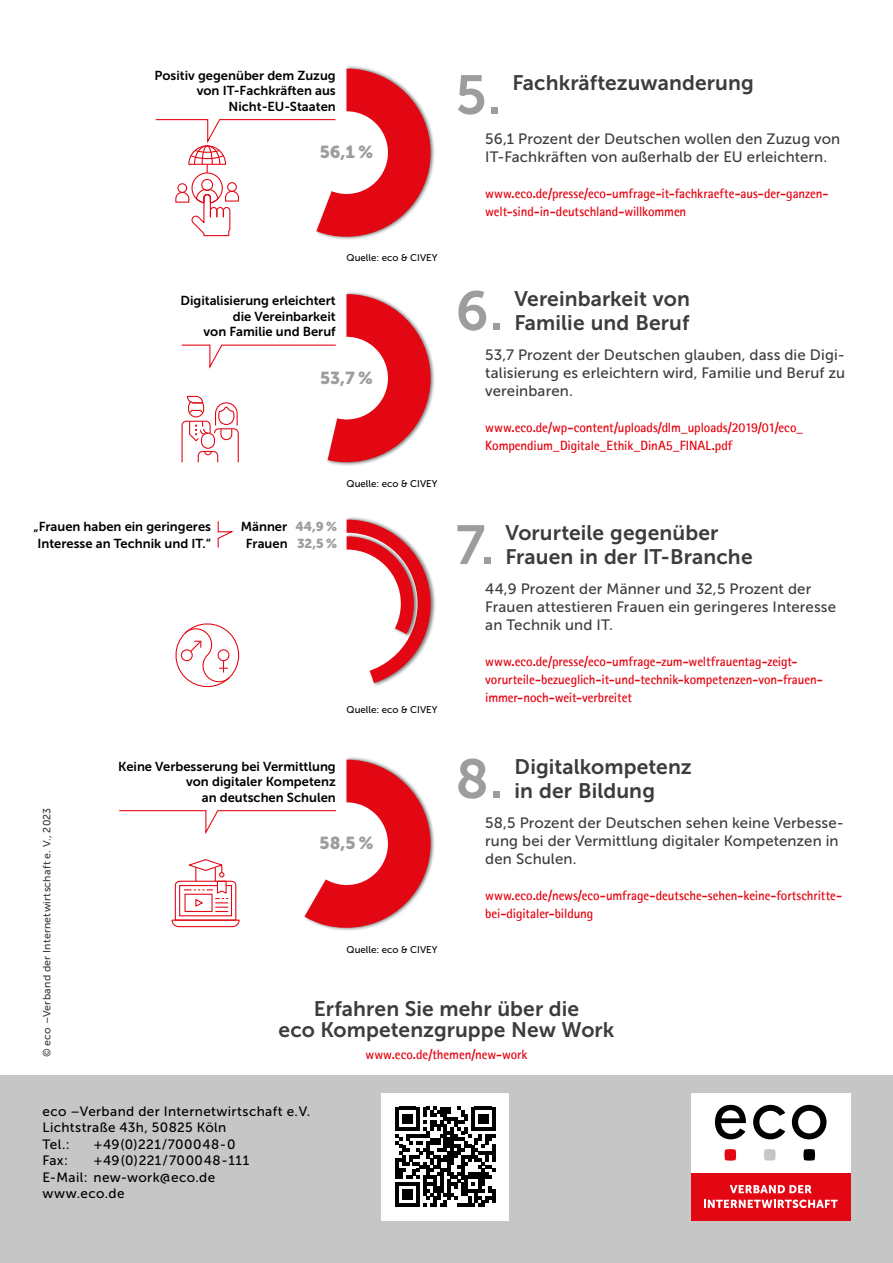
<style>
.page{position:relative;width:893px;height:1263px;background:#fff}
.page>*{position:absolute;margin:0;border:0;box-sizing:border-box;transform-origin:0 0}
.t1{font:54.75px "Museo Sans 700";color:#9d9d9c}
.t2{font:21px/24px "Museo Sans 700";letter-spacing:.005em;color:#3c3c3b}
.t3{font:17.25px "Museo Sans 900";color:#9d9d9c}
.t4{font:15px/18px "Museo Sans 500";letter-spacing:.01em;color:#3c3c3b}
.t5{font:700 13.5px/18px "Rotis Sans Serif";letter-spacing:-.005em;color:#e30613;scale:.96 1}
.t6{font:13.5px/16.5px "Museo Sans 500";letter-spacing:.03em;color:#000}
.t7{font:12.9px/15.6px "Museo Sans 700";color:#000;text-align:right}
.t8{font:12.9px/16.8px "Museo Sans 900";color:#9d9d9c}
.t9{font:10.5px "Museo Sans 500";letter-spacing:.02em;color:#3c3c3b}
.t10{font:9.75px "Museo Sans 500";color:#000}
</style>
<div class="page">
<div style="left:0;top:1076px;width:893px;height:187px;background:#c6c6c6"></div>
<div style="left:382px;top:1093px;width:127px;height:127px;background:#fff"></div>
<svg style="left:395px;top:1107px;width:100px;height:100px"></svg>
<hr style="left:492px;top:1189px;width:3px;height:14px;background:#000">
<img style="left:328px;top:66px;width:107px;height:174px">
<svg style="left:155px;top:69px;width:276px;height:168px"></svg>
<img style="left:330px;top:292px;width:105px;height:174px">
<svg style="left:181px;top:294px;width:250px;height:169px"></svg>
<img style="left:346px;top:517px;width:90px;height:114px">
<svg style="left:346px;top:520px;width:85px;height:166px"></svg>
<div style="left:293px;top:549px;width:108px;height:109px;background:#fff;border-radius:50%"></div>
<svg style="left:217px;top:521px;width:17px;height:27px"></svg>
<svg style="left:175px;top:623px;width:65px;height:64px"></svg>
<img style="left:328px;top:757px;width:107px;height:174px">
<svg style="left:119px;top:760px;width:312px;height:168px"></svg>
<div style="left:691px;top:1093px;width:159px;height:79px;background:#fff"></div>
<svg style="left:724px;top:1149px;width:12px;height:12px"></svg>
<svg style="left:764px;top:1149px;width:12px;height:12px"></svg>
<svg style="left:803px;top:1149px;width:12px;height:12px"></svg>
<svg style="left:792px;top:1105px;width:34px;height:34px"></svg>
<svg style="left:753px;top:1105px;width:32px;height:34px"></svg>
<svg style="left:715px;top:1105px;width:31px;height:34px"></svg>
<div style="left:691px;top:1172px;width:159px;height:48px;background:#e30613"></div>
<svg style="left:730px;top:1185px;width:82px;height:8px"></svg>
<svg style="left:704px;top:1199px;width:134px;height:9px"></svg>
<p class="t7" style="left:155px;top:67px;width:183px">Positiv gegenüber dem Zuzug von IT-Fachkräften aus<br>Nicht-EU-Staaten</p>
<p class="t3" style="left:320px;top:142px;width:55px">56,1 %</p>
<p class="t10" style="left:347px;top:253px;width:92px">Quelle: eco &amp; CIVEY</p>
<p class="t7" style="left:180px;top:293px;width:157px">Digitalisierung erleichtert die Vereinbarkeit<br>von Familie und Beruf</p>
<p class="t3" style="left:320px;top:368px;width:54px">53,7 %</p>
<p class="t10" style="left:347px;top:478px;width:92px">Quelle: eco &amp; CIVEY</p>
<p class="t7" style="left:34px;top:518px;width:179px">„Frauen haben ein geringeres</p>
<p class="t7" style="left:241px;top:518px;width:48px">Männer</p>
<p class="t7" style="left:37px;top:536px;width:175px">Interesse an Technik und IT.“</p>
<p class="t7" style="left:246px;top:535px;width:43px">Frauen</p>
<p class="t8" style="left:295px;top:518px;width:43px">44,9 %<br>32,5 %</p>
<p class="t10" style="left:347px;top:704px;width:92px">Quelle: eco &amp; CIVEY</p>
<h1 class="t1" style="left:455px;top:65px;width:47px">5.</h1>
<h2 class="t2" style="left:512px;top:71px;width:243px">Fachkräftezuwanderung</h2>
<p class="t4" style="left:485px;top:130px;width:356px">56,1 Prozent der Deutschen wollen den Zuzug von<br>IT-Fachkräften von außerhalb der EU erleichtern.</p>
<p class="t5" style="left:485px;top:186px;width:359px">www.eco.de/presse/eco-umfrage-it-fachkraefte-aus-der-ganzen&shy;welt-sind-in-deutschland-willkommen</p>
<h1 class="t1" style="left:455px;top:281px;width:49px">6.</h1>
<h2 class="t2" style="left:514px;top:287px;width:177px">Vereinbarkeit von<br>Familie und Beruf</h2>
<p class="t4" style="left:485px;top:346px;width:361px;text-align:justify">53,7 Prozent der Deutschen glauben, dass die Digi&shy;talisierung es erleichtern wird, Familie und Beruf zu vereinbaren.</p>
<p class="t5" style="left:485px;top:420px;width:333px">www.eco.de/wp-content/uploads/dlm_uploads/2019/01/eco_<br>Kompendium_Digitale_Ethik_DinA5_FINAL.pdf</p>
<h1 class="t1" style="left:455px;top:515px;width:40px">7.</h1>
<h2 class="t2" style="left:506px;top:521px;width:249px">Vorurteile gegenüber<br>Frauen in der IT-Branche</h2>
<p class="t4" style="left:485px;top:580px;width:352px">44,9 Prozent der Männer und 32,5 Prozent der<br>Frauen attestieren Frauen ein geringeres Interesse an Technik und IT.</p>
<p class="t5" style="left:485px;top:654px;width:353px">www.eco.de/presse/eco-umfrage-zum-weltfrauentag-zeigt&shy;vorurteile-bezueglich-it-und-technik-kompetenzen-von-frauen&shy;immer-noch-weit-verbreitet</p>
<p class="t9" style="left:41px;top:1057px;width:251px;rotate:-90deg">© eco –Verband der Internetwirtschaft e. V., 2023</p>
<p class="t7" style="left:118px;top:758px;width:219px">Keine Verbesserung bei Vermittlung von digitaler Kompetenz<br>an deutschen Schulen</p>
<p class="t3" style="left:320px;top:833px;width:56px">58,5 %</p>
<p class="t10" style="left:347px;top:944px;width:92px">Quelle: eco &amp; CIVEY</p>
<h1 class="t1" style="left:455px;top:749px;width:49px">8.</h1>
<h2 class="t2" style="left:515px;top:755px;width:179px">Digitalkompetenz in der Bildung</h2>
<p class="t4" style="left:485px;top:814px;width:360px">58,5 Prozent der Deutschen sehen keine Verbesse&shy;rung bei der Vermittlung digitaler Kompetenzen in den Schulen.</p>
<p class="t5" style="left:485px;top:888px;width:373px">www.eco.de/news/eco-umfrage-deutsche-sehen-keine-fortschritte&shy;bei-digitaler-bildung</p>
<h2 class="t2" style="left:279px;top:998px;width:337px;line-height:21px;text-align:center">Erfahren Sie mehr über die<br>eco Kompetenzgruppe New Work</h2>
<p class="t5" style="left:365px;top:1046px;width:170px">www.eco.de/themen/new-work</p>
<p class="t6" style="left:43px;top:1103px;width:269px">eco –Verband der Internetwirtschaft e. V.<br>Lichtstraße 43h, 50825 Köln<br>Tel.:</p>
<p class="t6" style="left:94px;top:1136px;width:143px">+49 (0) 221 / 70 00 48 - 0</p>
<p class="t6" style="left:43px;top:1152px;width:208px;text-indent:51px">+49 (0) 221 / 70 00 48 - 111<br>E-Mail: new-work@eco.de www.eco.de</p>
<p class="t6" style="left:43px;top:1152px;width:27px">Fax:</p>
</div>
